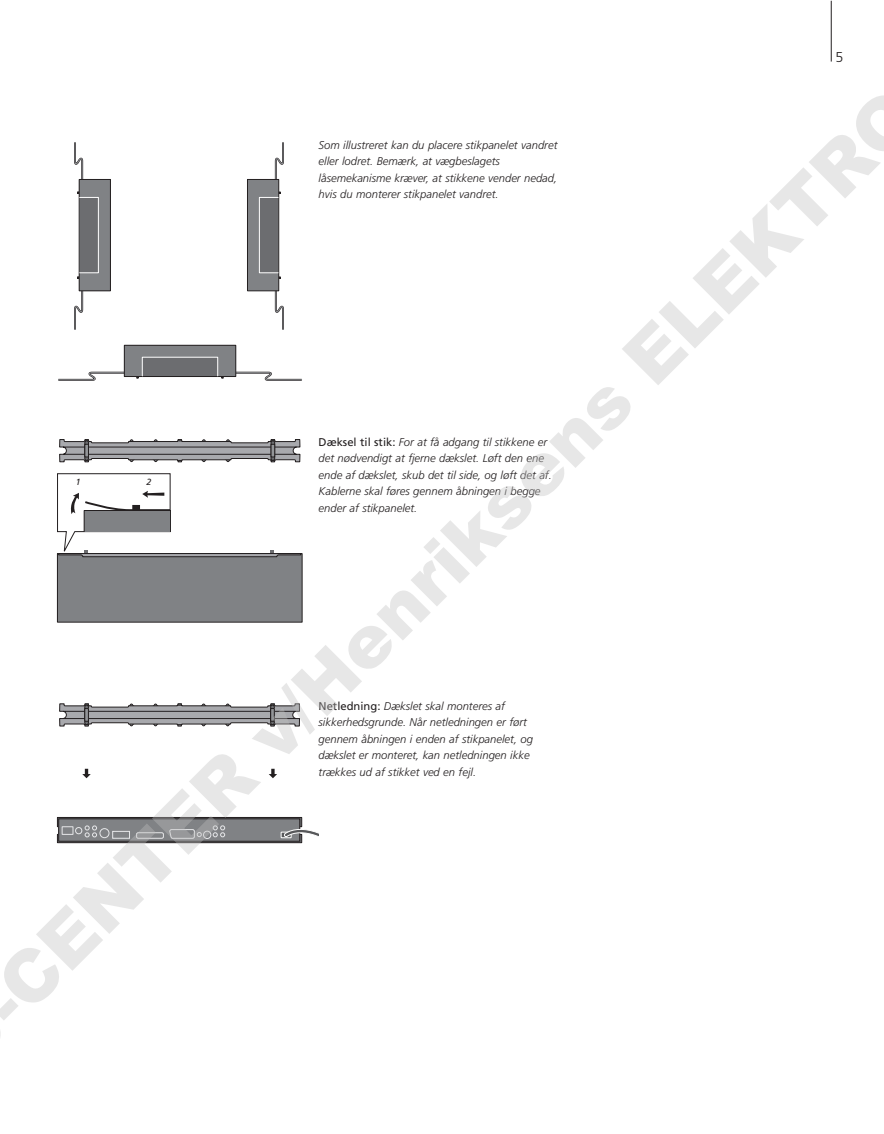
<style>
.page{position:relative;width:884px;height:1134px;background:#fff}
.page>*{position:absolute;margin:0;border:0;box-sizing:border-box;transform-origin:0 0}
.t1{font:900 72px "Arial";color:rgb(191 191 191/.37)}
.t2{font:300 14.25px "Frutiger";color:#231f20}
.t3{font:italic 300 11.25px/16.5px "Frutiger";color:#231f20}
.t4{font:italic 8.85px "Frutiger";color:#231f20}
.s1{font-weight:400;font-style:normal}
</style>
<div class="page">
<hr style="left:831px;top:1px;width:1px;height:61px;background:#231f20">
<svg style="left:58px;top:371px;width:244px;height:10px"></svg>
<div style="left:124px;top:345px;width:112px;height:32px;background:#808285"></div>
<div style="left:124px;top:345px;width:112px;height:32px;border:1px solid #231f20"></div>
<svg style="left:74px;top:142px;width:210px;height:188px"></svg>
<div style="left:79px;top:179px;width:31px;height:112px;background:#808285"></div>
<div style="left:79px;top:179px;width:32px;height:112px;border:1px solid #231f20"></div>
<div style="left:142px;top:357px;width:76px;height:19px;background:#6c6d70"></div>
<div style="left:142px;top:357px;width:76px;height:19px;border:1px solid #fff"></div>
<div style="left:259px;top:197px;width:19px;height:76px;background:#6c6d70"></div>
<div style="left:259px;top:197px;width:19px;height:76px;border:1px solid #fff"></div>
<div style="left:80px;top:197px;width:18px;height:76px;background:#6c6d70"></div>
<svg style="left:59px;top:439px;width:241px;height:23px"></svg>
<div style="left:85px;top:444px;width:4px;height:13px;border:1px solid #231f20"></div>
<div style="left:271px;top:441px;width:4px;height:19px;border:1px solid #231f20;border-radius:2px"></div>
<div style="left:271px;top:444px;width:4px;height:13px;border:1px solid #231f20"></div>
<div style="left:57px;top:554px;width:245px;height:68px;background:#808285"></div>
<svg style="left:57px;top:473px;width:244px;height:84px"></svg>
<svg style="left:59px;top:704px;width:241px;height:22px;background:#98989b"></svg>
<div style="left:270px;top:708px;width:4px;height:13px;border:1px solid #231f20"></div>
<svg style="left:57px;top:817px;width:261px;height:26px;background:#7f8083"></svg>
<svg style="left:82px;top:769px;width:9px;height:9px"></svg>
<svg style="left:269px;top:769px;width:8px;height:9px"></svg>
<p class="t2" style="left:835px;top:51px;width:9px">5</p>
<h1 class="t1" style="left:-43px;top:976px;width:1289px;rotate:-45deg">-CENTER v/Henriksens ELEKTRO</h1>
<p class="t3" style="left:318px;top:138px;width:240px">Som illustreret kan du placere stikpanelet vandret eller lodret. Bemærk, at vægbeslagets låsemekanisme kræver, at stikkene vender nedad, hvis du monterer stikpanelet vandret.</p>
<p class="t3" style="left:318px;top:435px;width:235px"><span class="s1">Dæksel til stik:</span> For at få adgang til stikkene er det nødvendigt at fjerne dækslet. Løft den ene ende af dækslet, skub det til side, og løft det af.<br>Kablerne skal føres gennem åbningen i begge ender af stikpanelet.</p>
<p class="t4" style="left:76px;top:479px;width:6px">1</p>
<p class="t4" style="left:146px;top:479px;width:6px">2</p>
<p class="t3" style="left:318px;top:699px;width:216px"><span class="s1">Netledning:</span> Dækslet skal monteres af sikkerhedsgrunde. Når netledningen er ført gennem åbningen i enden af stikpanelet, og dækslet er monteret, kan netledningen ikke trækkes ud af stikket ved en fejl.</p>
</div>
